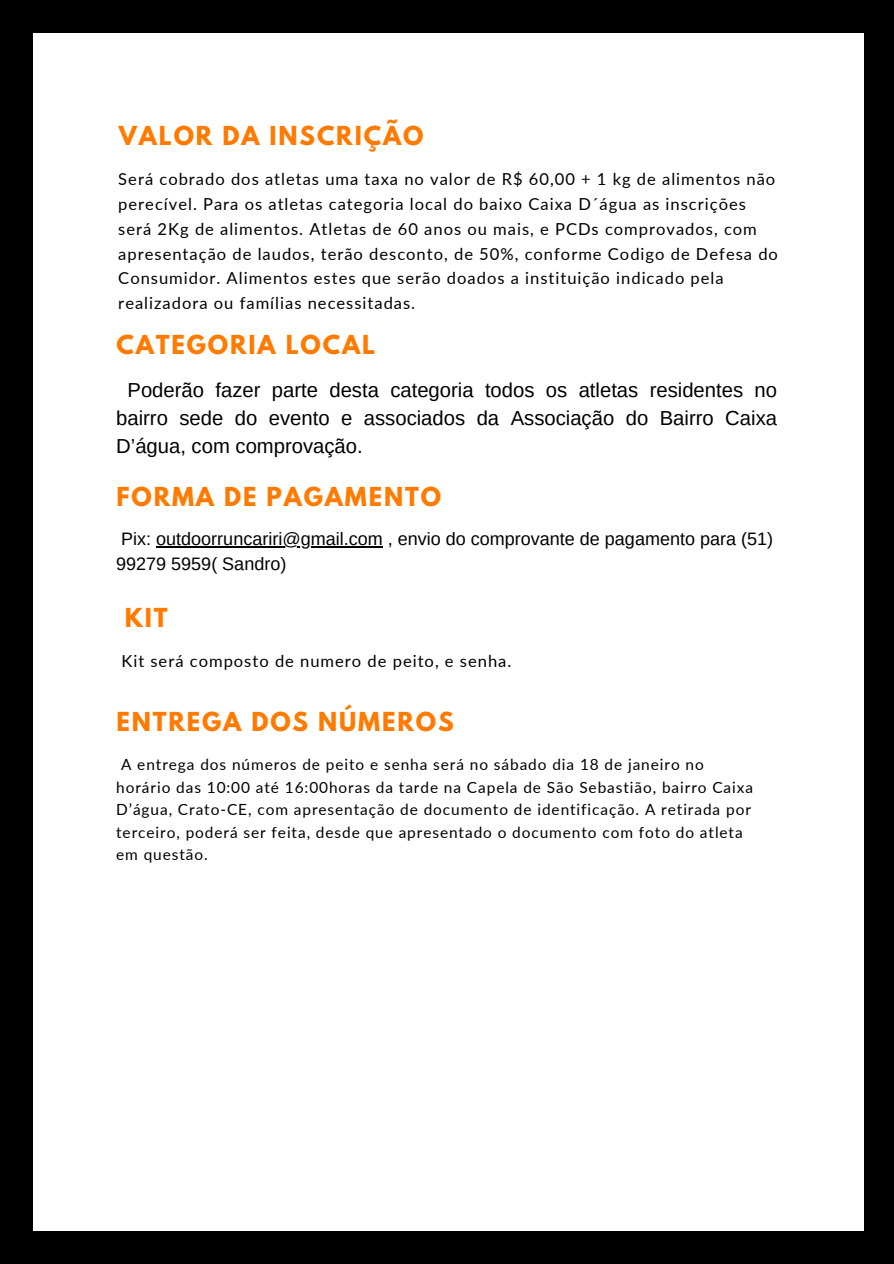
<style>
.page{position:relative;width:894px;height:1264px;background:#fff}
.page>*{position:absolute;margin:0;border:0;box-sizing:border-box;transform-origin:0 0}
.t1{font:700 23.1px "League Spartan";letter-spacing:.08em;color:#ff7a00}
.t2{font:20.25px/28.2px "Arimo";color:#000;text-align:justify}
.t3{font:18px "Arimo";color:#000}
.t4{font:16.5px/24.8px "Lato";letter-spacing:.06em;color:#000}
.t5{font:15.45px/22.5px "Lato";letter-spacing:.06em;color:#000}
</style>
<div class="page">
<div style="left:0;top:0;width:893px;height:1263px;background:#000"></div>
<div style="left:34px;top:33px;width:829px;height:1197px;background:#fff"></div>
<hr style="left:156px;top:546px;width:226px;height:1px;background:#000">
<p class="t1" style="left:119px;top:124px;width:306px">VALOR DA INSCRIÇÃO</p>
<p class="t4" style="left:118px;top:166px;width:661px">Será cobrado dos atletas uma taxa no valor de R$ 60,00 + 1 kg de alimentos não perecível. Para os atletas categoria local do baixo Caixa D´água as inscrições será 2Kg de alimentos. Atletas de 60 anos ou mais, e PCDs comprovados, com apresentação de laudos, terão desconto, de 50%, conforme Codigo de Defesa do Consumidor. Alimentos estes que serão doados a instituição indicado pela realizadora ou famílias necessitadas.</p>
<p class="t1" style="left:116px;top:333px;width:260px">CATEGORIA LOCAL</p>
<h1 class="t2" style="left:116px;top:375px;width:662px;text-indent:11px">Poderão fazer parte desta categoria todos os atletas residentes no bairro sede do evento e associados da Associação do Bairro Caixa D’água, com comprovação.</h1>
<h3 class="t1" style="left:116px;top:485px;width:326px">FORMA DE PAGAMENTO</h3>
<h1 class="t3" style="left:121px;top:529px;width:653px">Pix: outdoorruncariri@gmail.com , envio do comprovante de pagamento para (51)</h1>
<h2 class="t3" style="left:116px;top:553px;width:172px">99279 5959( Sandro)</h2>
<h3 class="t1" style="left:125px;top:606px;width:44px">KIT</h3>
<h1 class="t4" style="left:121px;top:648px;width:391px">Kit será composto de numero de peito, e senha.</h1>
<p class="t1" style="left:116px;top:710px;width:338px">ENTREGA DOS NÚMEROS</p>
<h1 class="t5" style="left:116px;top:753px;width:638px;text-indent:5px">A entrega dos números de peito e senha será no sábado dia 18 de janeiro no horário das 10:00 até 16:00horas da tarde na Capela de São Sebastião, bairro Caixa</h1>
<h3 class="t5" style="left:116px;top:798px;width:636px">D’água, Crato-CE, com apresentação de documento de identificação. A retirada por terceiro, poderá ser feita, desde que apresentado o documento com foto do atleta em questão.</h3>
</div>
